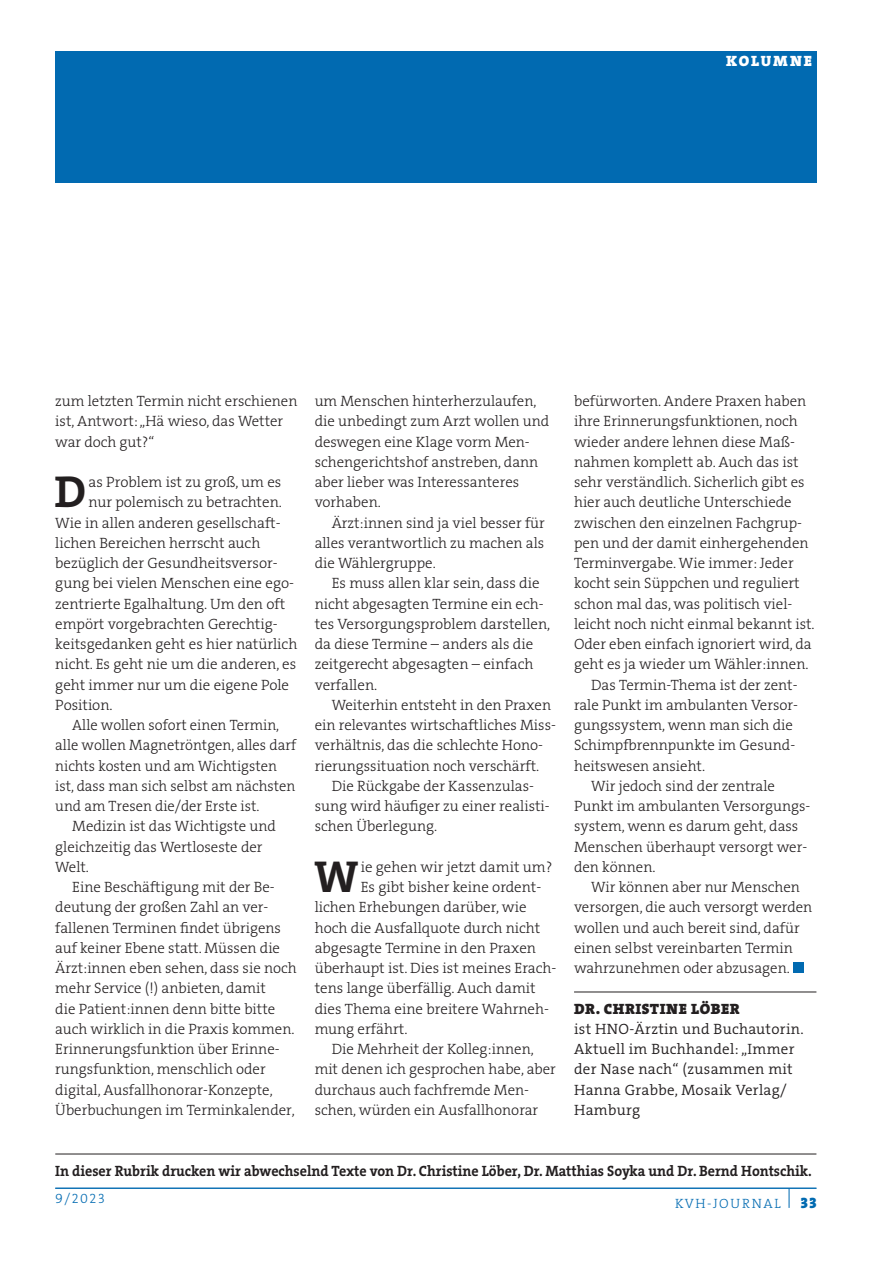
<style>
.page{position:relative;width:893px;height:1263px;background:#fff}
.page>*{position:absolute;margin:0;border:0;box-sizing:border-box;transform-origin:0 0}
.t1{font:45px "The Serif HP7 Bld";color:#231f20}
.t2{font:15px/20.2px "The Serif HP3 Lig";color:#231f20}
.t3{font:15px/20.2px "The Serif HP4 Se Lig";letter-spacing:.02em;color:#231f20}
.t4{font:15px "The Serif HP7 Bld";color:#231f20;scale:.94 1}
.t5{font:15px "The Serif HP9 Blk";letter-spacing:.035em;color:#231f20}
.t6{font:15px "The Serif HP9 Blk";letter-spacing:.125em;color:#fff}
.t7{font:13.5px "The Serif HP3 Lig";letter-spacing:.125em;color:#016ab1}
.s1{font-family:"The Serif HP9 Blk";font-size:15px}
</style>
<div class="page">
<hr style="left:55px;top:1188px;width:761px;height:1px;background:#016ab1">
<div style="left:55px;top:51px;width:761px;height:132px;background:#016ab1"></div>
<div style="left:793px;top:962px;width:11px;height:11px;background:#016ab1"></div>
<hr style="left:55px;top:1153px;width:761px;height:1px;background:#231f20">
<hr style="left:574px;top:991px;width:242px;height:1px;background:#231f20">
<p class="t6" style="left:726px;top:51px;width:87px">KOLUMNE</p>
<p class="t2" style="left:55px;top:391px;width:244px">zum letzten Termin nicht erschienen ist, Antwort: „Hä wieso, das Wetter war doch gut?“</p>
<h1 class="t1" style="left:55px;top:462px;width:33px">D</h1>
<p class="t2" style="left:89px;top:472px;width:194px">as Problem ist zu groß, um es</p>
<p class="t2" style="left:89px;top:492px;width:195px">nur polemisch zu betrachten.</p>
<p class="t2" style="left:55px;top:512px;width:227px">Wie in allen anderen gesellschaft-</p>
<p class="t2" style="left:55px;top:533px;width:207px">lichen Bereichen herrscht auch</p>
<p class="t2" style="left:55px;top:553px;width:224px">bezüglich der Gesundheitsversor-</p>
<p class="t2" style="left:55px;top:573px;width:240px">gung bei vielen Menschen eine ego-</p>
<p class="t2" style="left:55px;top:593px;width:232px">zentrierte Egalhaltung. Um den oft</p>
<p class="t2" style="left:55px;top:614px;width:224px">empört vorgebrachten Gerechtig-</p>
<p class="t2" style="left:55px;top:634px;width:244px">keitsgedanken geht es hier natürlich</p>
<p class="t2" style="left:55px;top:654px;width:242px">nicht. Es geht nie um die anderen, es</p>
<p class="t2" style="left:55px;top:674px;width:235px">geht immer nur um die eigene Pole</p>
<p class="t2" style="left:55px;top:695px;width:59px">Position.</p>
<p class="t2" style="left:72px;top:715px;width:208px">Alle wollen sofort einen Termin,</p>
<p class="t2" style="left:55px;top:735px;width:242px">alle wollen Magnetröntgen, alles darf</p>
<p class="t2" style="left:55px;top:755px;width:223px">nichts kosten und am Wichtigsten</p>
<p class="t2" style="left:55px;top:776px;width:242px">ist, dass man sich selbst am nächsten</p>
<p class="t2" style="left:55px;top:796px;width:206px">und am Tresen die/der Erste ist.</p>
<p class="t2" style="left:72px;top:816px;width:205px">Medizin ist das Wichtigste und</p>
<p class="t2" style="left:55px;top:836px;width:209px">gleichzeitig das Wertloseste der</p>
<p class="t2" style="left:55px;top:857px;width:35px">Welt.</p>
<p class="t2" style="left:72px;top:877px;width:204px">Eine Beschäftigung mit der Be-</p>
<p class="t2" style="left:55px;top:897px;width:215px">deutung der großen Zahl an ver-</p>
<p class="t2" style="left:55px;top:917px;width:227px">fallenen Terminen findet übrigens</p>
<p class="t2" style="left:55px;top:938px;width:226px">auf keiner Ebene statt. Müssen die</p>
<p class="t2" style="left:55px;top:958px;width:243px">Ärzt:innen eben sehen, dass sie noch</p>
<p class="t2" style="left:55px;top:978px;width:212px">mehr Service (!) anbieten, damit</p>
<p class="t2" style="left:55px;top:998px;width:222px">die Patient:innen denn bitte bitte</p>
<p class="t2" style="left:55px;top:1019px;width:241px">auch wirklich in die Praxis kommen.</p>
<p class="t2" style="left:55px;top:1039px;width:226px">Erinnerungsfunktion über Erinne-</p>
<p class="t2" style="left:55px;top:1059px;width:212px">rungsfunktion, menschlich oder</p>
<p class="t2" style="left:55px;top:1079px;width:219px">digital, Ausfallhonorar-Konzepte,</p>
<p class="t2" style="left:55px;top:1100px;width:241px">Überbuchungen im Terminkalender,</p>
<p class="t2" style="left:315px;top:391px;width:236px">um Menschen hinterherzulaufen, die unbedingt zum Arzt wollen und deswegen eine Klage vorm Men&shy;schengerichtshof anstreben, dann aber lieber was Interessanteres vorhaben.</p>
<p class="t2" style="left:315px;top:512px;width:232px;text-align:justify;text-indent:17px">Ärzt:innen sind ja viel besser für alles verantwortlich zu machen als die Wählergruppe.</p>
<p class="t2" style="left:315px;top:573px;width:237px;text-indent:17px">Es muss allen klar sein, dass die nicht abgesagten Termine ein ech&shy;tes Versorgungsproblem darstellen, da diese Termine – anders als die zeitgerecht abgesagten – einfach verfallen.</p>
<p class="t2" style="left:315px;top:695px;width:243px;text-indent:17px">Weiterhin entsteht in den Praxen ein relevantes wirtschaftliches Miss&shy;verhältnis, das die schlechte Hono&shy;rierungssituation noch verschärft.</p>
<p class="t2" style="left:315px;top:776px;width:237px;text-indent:17px">Die Rückgabe der Kassenzulas&shy;sung wird häufiger zu einer realisti&shy;schen Überlegung.</p>
<h1 class="t1" style="left:315px;top:847px;width:45px">W</h1>
<p class="t2" style="left:361px;top:857px;width:193px">ie gehen wir jetzt damit um?</p>
<p class="t2" style="left:361px;top:877px;width:182px">Es gibt bisher keine ordent-</p>
<p class="t2" style="left:315px;top:897px;width:214px">lichen Erhebungen darüber, wie</p>
<p class="t2" style="left:315px;top:917px;width:227px">hoch die Ausfallquote durch nicht</p>
<p class="t2" style="left:315px;top:938px;width:223px">abgesagte Termine in den Praxen</p>
<p class="t2" style="left:315px;top:958px;width:243px">überhaupt ist. Dies ist meines Erach-</p>
<p class="t2" style="left:315px;top:978px;width:223px">tens lange überfällig. Auch damit</p>
<p class="t2" style="left:315px;top:998px;width:236px">dies Thema eine breitere Wahrneh-</p>
<p class="t2" style="left:315px;top:1019px;width:94px">mung erfährt.</p>
<p class="t2" style="left:332px;top:1039px;width:204px">Die Mehrheit der Kolleg:innen,</p>
<p class="t2" style="left:315px;top:1059px;width:243px">mit denen ich gesprochen habe, aber</p>
<p class="t2" style="left:315px;top:1079px;width:216px">durchaus auch fachfremde Men-</p>
<p class="t2" style="left:315px;top:1100px;width:225px">schen, würden ein Ausfallhonorar</p>
<p class="t2" style="left:574px;top:391px;width:234px">befürworten. Andere Praxen haben</p>
<p class="t2" style="left:574px;top:411px;width:225px">ihre Erinnerungsfunktionen, noch</p>
<p class="t2" style="left:574px;top:431px;width:222px">wieder andere lehnen diese Maß-</p>
<p class="t2" style="left:574px;top:452px;width:226px">nahmen komplett ab. Auch das ist</p>
<p class="t2" style="left:574px;top:472px;width:232px">sehr verständlich. Sicherlich gibt es</p>
<p class="t2" style="left:574px;top:492px;width:219px">hier auch deutliche Unterschiede</p>
<p class="t2" style="left:574px;top:512px;width:229px">zwischen den einzelnen Fachgrup-</p>
<p class="t2" style="left:574px;top:533px;width:236px">pen und der damit einhergehenden</p>
<p class="t2" style="left:574px;top:553px;width:221px">Terminvergabe. Wie immer: Jeder</p>
<p class="t2" style="left:574px;top:573px;width:227px">kocht sein Süppchen und reguliert</p>
<p class="t2" style="left:574px;top:593px;width:220px">schon mal das, was politisch viel-</p>
<p class="t2" style="left:574px;top:614px;width:242px">leicht noch nicht einmal bekannt ist.</p>
<p class="t2" style="left:574px;top:634px;width:239px">Oder eben einfach ignoriert wird, da</p>
<p class="t2" style="left:574px;top:654px;width:236px">geht es ja wieder um Wähler:innen.</p>
<p class="t2" style="left:591px;top:674px;width:208px">Das Termin-Thema ist der zent-</p>
<p class="t2" style="left:574px;top:695px;width:225px">rale Punkt im ambulanten Versor-</p>
<p class="t2" style="left:574px;top:715px;width:220px">gungssystem, wenn man sich die</p>
<p class="t2" style="left:574px;top:735px;width:223px">Schimpfbrennpunkte im Gesund-</p>
<p class="t2" style="left:574px;top:755px;width:133px">heitswesen ansieht.</p>
<p class="t2" style="left:591px;top:776px;width:185px">Wir jedoch sind der zentrale</p>
<p class="t2" style="left:574px;top:796px;width:238px">Punkt im ambulanten Versorgungs-</p>
<p class="t2" style="left:574px;top:816px;width:226px">system, wenn es darum geht, dass</p>
<p class="t2" style="left:574px;top:836px;width:235px">Menschen überhaupt versorgt wer-</p>
<p class="t2" style="left:574px;top:857px;width:83px">den können.</p>
<p class="t2" style="left:591px;top:877px;width:210px">Wir können aber nur Menschen</p>
<p class="t2" style="left:574px;top:897px;width:240px">versorgen, die auch versorgt werden</p>
<p class="t2" style="left:574px;top:917px;width:227px">wollen und auch bereit sind, dafür</p>
<p class="t2" style="left:574px;top:938px;width:220px">einen selbst vereinbarten Termin</p>
<p class="t2" style="left:574px;top:958px;width:217px">wahrzunehmen oder abzusagen.</p>
<p class="t5" style="left:574px;top:998px;width:167px">DR. CHRISTINE LÖBER</p>
<p class="t3" style="left:574px;top:1019px;width:231px">ist HNO-Ärztin und Buchautorin.<br>Aktuell im Buchhandel: „Immer der Nase nach“ (zusammen mit<br>Hanna Grabbe, Mosaik Verlag/<br>Hamburg</p>
<p class="t4" style="left:55px;top:1160px;width:806px">In dieser Rubrik drucken wir abwechselnd Texte von Dr. Christine Löber, Dr. Matthias Soyka und Dr. Bernd Hontschik.</p>
<p class="t7" style="left:55px;top:1190px;width:51px">9/2023</p>
<p class="t7" style="left:675px;top:1194px;width:143px">KVH-JOURNAL <sup>|</sup> <span class="s1">33</span></p>
</div>
